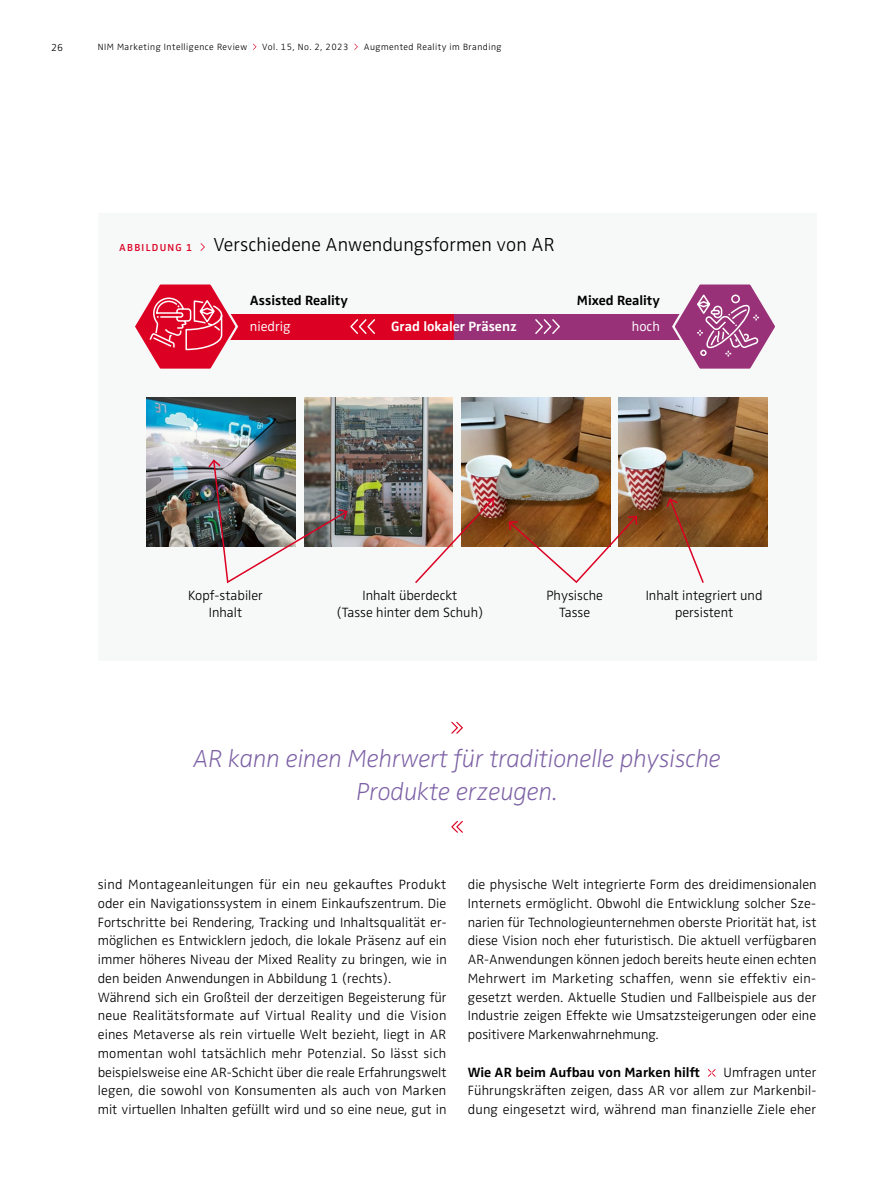
<style>
.page{position:relative;width:893px;height:1191px;background:#fff}
.page>*{position:absolute;margin:0;border:0;box-sizing:border-box;transform-origin:0 0}
.t1{font:italic 300 expanded 25.5px/33px "Zwo OT";letter-spacing:-.01em;color:#7d61a5;text-align:center}
.t2{font:300 19.5px "Zwo OT";color:#000}
.t3{font:300 13.8px/18.8px "Zwo OT";letter-spacing:.005em;color:#000;text-align:center}
.t4{font:700 13.8px "Zwo OT";color:#000}
.t5{font:700 13.8px "Zwo OT";color:#fff}
.t6{font:300 13.8px "Zwo OT";color:#fff}
.t7{font:300 10.5px "Zwo OT";color:#000}
.t8{font:300 9.3px "Zwo OT";letter-spacing:.05em;color:#000}
.s1{font-weight:600;font-size:10.5px;color:#dc0023}
</style>
<div class="page">
<div style="left:98px;top:213px;width:718px;height:447px;background:#f7f8f8"></div>
<svg style="left:708px;top:1069px;width:8px;height:7px"></svg>
<svg style="left:451px;top:722px;width:12px;height:11px"></svg>
<svg style="left:451px;top:821px;width:12px;height:11px"></svg>
<svg style="left:201px;top:243px;width:4px;height:8px"></svg>
<img style="left:147px;top:398px;width:149px;height:148px">
<img style="left:304px;top:398px;width:149px;height:148px">
<img style="left:461px;top:398px;width:149px;height:148px">
<img style="left:619px;top:398px;width:148px;height:148px">
<div style="left:454px;top:314px;width:245px;height:25px;background:#993178"></div>
<div style="left:207px;top:314px;width:247px;height:25px;background:#dc0023"></div>
<svg style="left:350px;top:319px;width:25px;height:15px"></svg>
<svg style="left:535px;top:319px;width:25px;height:15px"></svg>
<img style="left:207px;top:458px;width:142px;height:126px">
<svg style="left:507px;top:514px;width:131px;height:69px"></svg>
<img style="left:413px;top:497px;width:82px;height:86px">
<svg style="left:665px;top:497px;width:40px;height:86px"></svg>
<svg style="left:135px;top:284px;width:104px;height:158px"></svg>
<svg style="left:671px;top:284px;width:104px;height:85px"></svg>
<svg style="left:253px;top:44px;width:3px;height:6px"></svg>
<svg style="left:354px;top:44px;width:4px;height:6px"></svg>
<p class="t7" style="left:51px;top:41px;width:14px">26</p>
<p class="t8" style="left:98px;top:41px;width:151px">NIM Marketing Intelligence Review</p>
<p class="t8" style="left:262px;top:41px;width:88px">Vol. 15, No. 2, 2023</p>
<p class="t8" style="left:364px;top:41px;width:140px">Augmented Reality im Branding</p>
<h2 class="t2" style="left:119px;top:233px;width:437px"><span class="s1">ABBILDUNG 1</span> Verschiedene Anwendungsformen von AR</h2>
<p class="t4" style="left:250px;top:292px;width:100px">Assisted Reality</p>
<p class="t6" style="left:250px;top:318px;width:43px">niedrig</p>
<p class="t5" style="left:391px;top:318px;width:127px">Grad lokaler Präsenz</p>
<p class="t6" style="left:632px;top:318px;width:30px">hoch</p>
<p class="t4" style="left:577px;top:292px;width:85px">Mixed Reality</p>
<p class="t3" style="left:188px;top:587px;width:76px;line-height:17.2px">Kopf-stabiler<br>Inhalt</p>
<p class="t3" style="left:336px;top:587px;width:149px;line-height:17.2px">Inhalt überdeckt<br>(Tasse hinter dem Schuh)</p>
<p class="t3" style="left:546px;top:587px;width:58px;line-height:17.2px">Physische<br>Tasse</p>
<p class="t3" style="left:646px;top:587px;width:118px;line-height:17.2px">Inhalt integriert und persistent</p>
<h1 class="t1" style="left:193px;top:742px;width:530px">AR kann einen Mehrwert für traditionelle physische<br>Produkte erzeugen.</h1>
<p class="t3" style="left:98px;top:875px;width:350px;text-align:left">sind Montageanleitungen für ein neu gekauftes Produkt oder ein Navigationssystem in einem Einkaufszentrum. Die Fortschritte bei Rendering, Tracking und Inhaltsqualität er&shy;möglichen es Entwicklern jedoch, die lokale Präsenz auf ein immer höheres Niveau der Mixed Reality zu bringen, wie in den beiden Anwendungen in Abbildung 1 (rechts).<br>Während sich ein Großteil der derzeitigen Begeisterung für neue Realitätsformate auf Virtual Reality und die Vision eines Metaverse als rein virtuelle Welt bezieht, liegt in AR momentan wohl tatsächlich mehr Potenzial. So lässt sich beispielsweise eine AR-Schicht über die reale Erfahrungswelt legen, die sowohl von Konsumenten als auch von Marken mit virtuellen Inhalten gefüllt wird und so eine neue, gut in</p>
<p class="t3" style="left:468px;top:875px;width:350px;text-align:justify">die physische Welt integrierte Form des dreidimensionalen Internets ermöglicht. Obwohl die Entwicklung solcher Sze&shy;narien für Technologieunternehmen oberste Priorität hat, ist diese Vision noch eher futuristisch. Die aktuell verfügbaren AR-Anwendungen können jedoch bereits heute einen echten Mehrwert im Marketing schaffen, wenn sie effektiv ein&shy;gesetzt werden. Aktuelle Studien und Fallbeispiele aus der Industrie zeigen Effekte wie Umsatzsteigerungen oder eine positivere Markenwahrnehmung.</p>
<p class="t4" style="left:468px;top:1064px;width:234px">Wie AR beim Aufbau von Marken hilft</p>
<p class="t3" style="left:468px;top:1063px;width:350px;text-align:justify;text-indent:256px">Umfragen unter Führungskräften zeigen, dass AR vor allem zur Markenbil&shy;dung eingesetzt wird, während man finanzielle Ziele eher</p>
</div>
